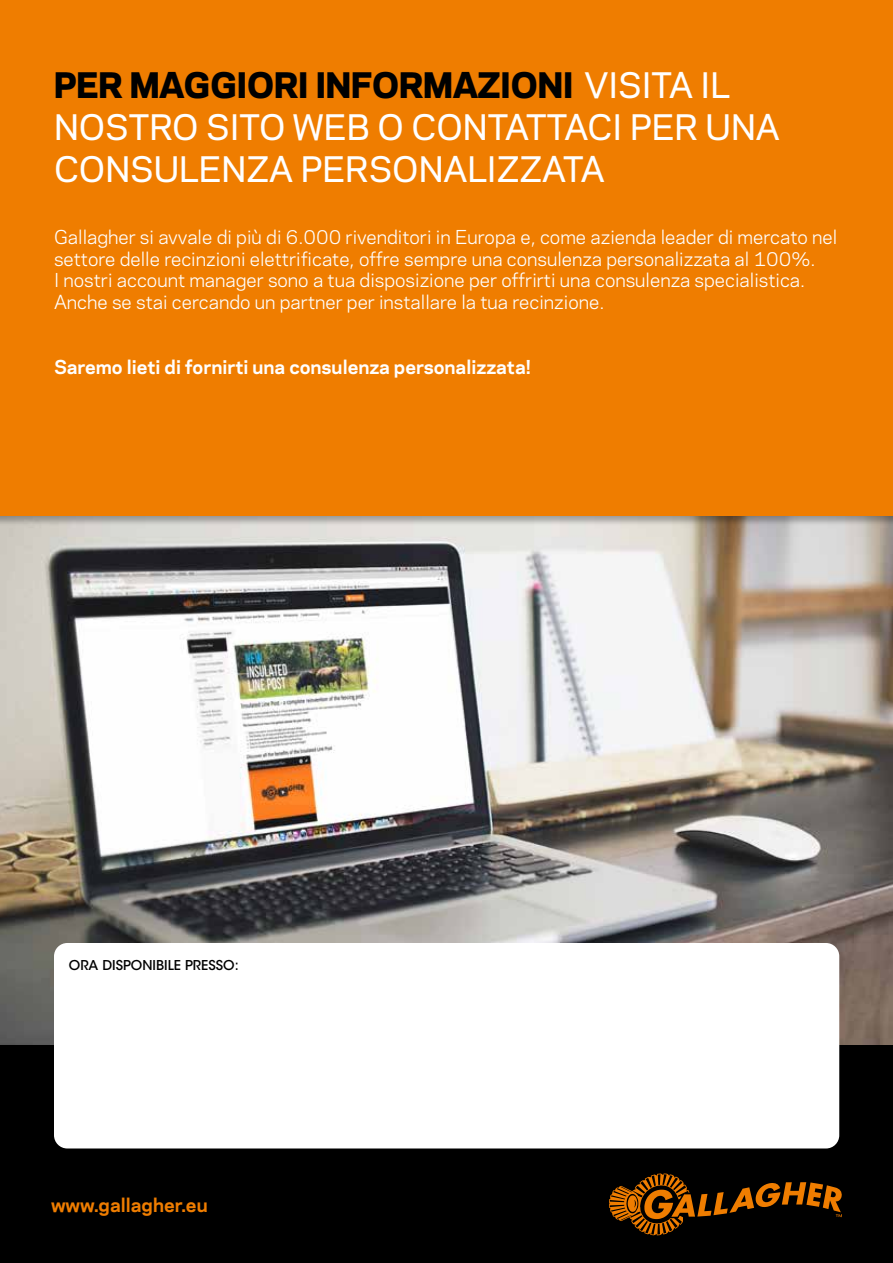
<style>
.page{position:relative;width:893px;height:1263px;background:#fff}
.page>*{position:absolute;margin:0;border:0;box-sizing:border-box;transform-origin:0 0}
.t1{font:500 33px/42px "Galaxie Polaris";color:#fff}
.t2{font:18px/21.6px "Galaxie Polaris";color:#fff}
.t3{font:700 18px "Galaxie Polaris";color:#fff}
.t4{font:700 18px "Galaxie Polaris";color:#ef7d00}
.t5{font:500 13.5px "ITC Avant Garde Std";color:#000}
.s1{font-weight:800;color:#000}
</style>
<div class="page">
<img style="left:0;top:526px;width:893px;height:519px">
<div style="left:0;top:0;width:893px;height:516px;background:#ef7d00"></div>
<div style="left:0;top:1046px;width:893px;height:217px;background:#000"></div>
<svg style="left:609px;top:1173px;width:233px;height:62px"></svg>
<div style="left:54px;top:943px;width:785px;height:205px;background:#fff;border-radius:13px"></div>
<h1 class="t1" style="left:54px;top:62px;width:727px"><span class="s1">PER MAGGIORI INFORMAZIONI</span> VISITA IL<br>NOSTRO SITO WEB O CONTATTACI PER UNA<br>CONSULENZA PERSONALIZZATA</h1>
<p class="t2" style="left:54px;top:225px;width:785px">Gallagher si avvale di più di 6.000 rivenditori in Europa e, come azienda leader di mercato nel settore delle recinzioni elettrificate, offre sempre una consulenza personalizzata al 100%.<br>I nostri account manager sono a tua disposizione per offrirti una consulenza specialistica.<br>Anche se stai cercando un partner per installare la tua recinzione.</p>
<p class="t3" style="left:54px;top:353px;width:478px">Saremo lieti di fornirti una consulenza personalizzata!</p>
<p class="t5" style="left:69px;top:957px;width:171px">ORA DISPONIBILE PRESSO:</p>
<p class="t4" style="left:51px;top:1191px;width:158px">www.gallagher.eu</p>
</div>
